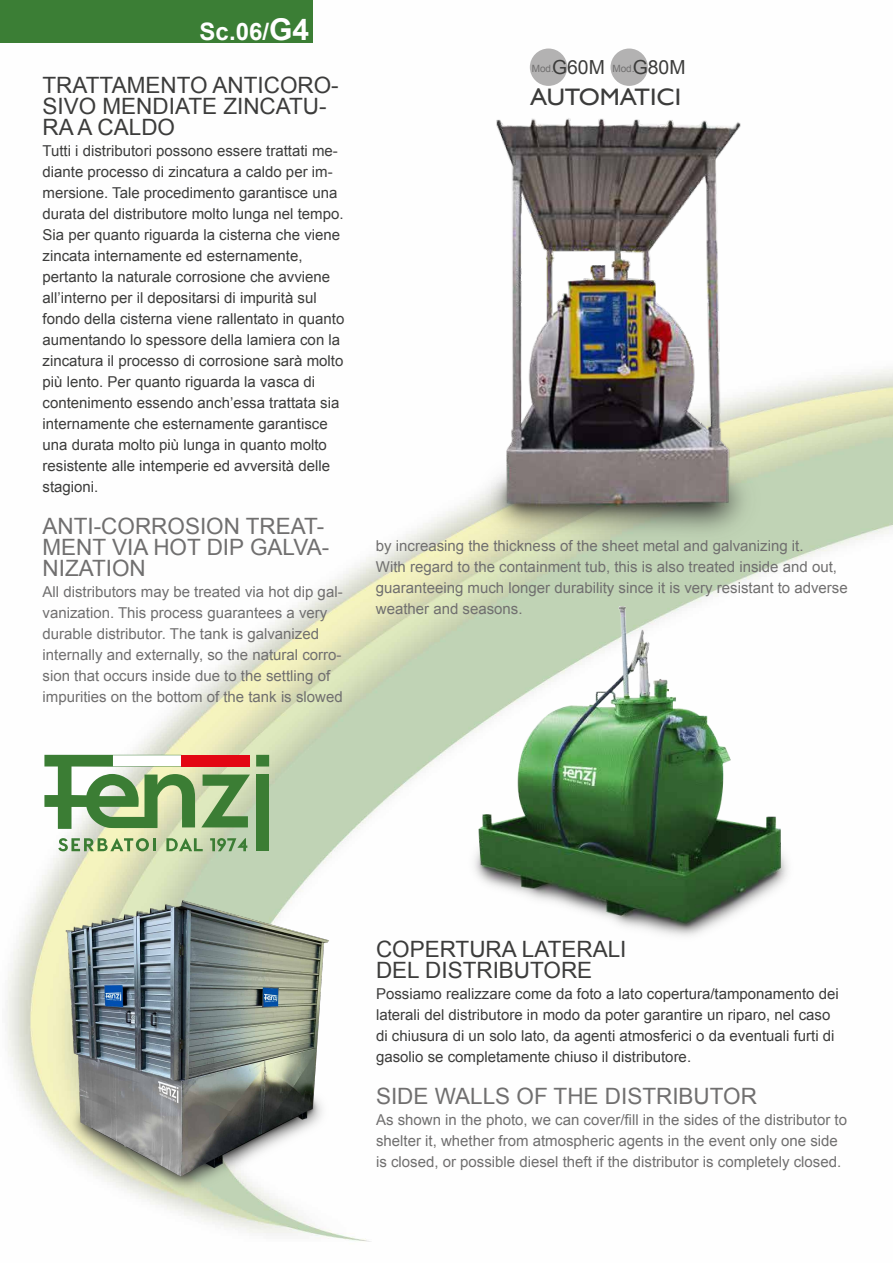
<style>
.page{position:relative;width:893px;height:1263px;background:#fff}
.page>*{position:absolute;margin:0;border:0;box-sizing:border-box;transform-origin:0 0}
.t1{font:700 24px "Arial";color:#fff}
.t2{font:23.85px "Gill Sans";color:#3c3c3b;scale:1.08 1}
.t3{font:22.5px/21px "Arial";color:#3c3c3b}
.t4{font:22.5px/21px "Arial";color:#706f6f}
.t5{font:19.35px "Arial";color:#3c3c3b}
.t6{font:15px/21px "Arial";color:#3c3c3b}
.t7{font:15px/21px "Arial";color:#706f6f}
.s1{font-size:30px}
.s2{font-size:10.05px;color:#706f6f}
.s3{font-size:10.5px;color:#706f6f}
</style>
<div class="page">
<img style="left:44px;top:48px;width:849px;height:1194px">
<svg style="left:201px;top:774px;width:49px;height:53px"></svg>
<div style="left:256px;top:755px;width:13px;height:11px;background:#3b7d34"></div>
<div style="left:256px;top:774px;width:13px;height:77px;background:#3b7d34"></div>
<svg style="left:58px;top:838px;width:98px;height:13px"></svg>
<svg style="left:166px;top:838px;width:37px;height:13px"></svg>
<svg style="left:210px;top:838px;width:37px;height:13px"></svg>
<div style="left:181px;top:755px;width:69px;height:12px;background:#e30613"></div>
<svg style="left:44px;top:755px;width:151px;height:74px"></svg>
<div style="left:0;top:0;width:313px;height:43px;background:#3b7e35"></div>
<img style="left:436px;top:81px;width:354px;height:485px">
<img style="left:6px;top:866px;width:418px;height:337px">
<div style="left:530px;top:49px;width:37px;height:37px;background:#b3b2b2;border-radius:50%"></div>
<div style="left:610px;top:49px;width:38px;height:37px;background:#b3b2b2;border-radius:50%"></div>
<img style="left:359px;top:567px;width:534px;height:444px">
<h1 class="t1" style="left:200px;top:16px;width:111px">Sc.06/<span class="s1">G4</span></h1>
<h3 class="t3" style="left:43px;top:75px;width:298px">TRATTAMENTO ANTICORO-<br>SIVO MENDIATE ZINCATU-<br>RA A CALDO</h3>
<p class="t6" style="left:43px;top:140px;width:303px">Tutti i distributori possono essere trattati me&shy;diante processo di zincatura a caldo per im&shy;mersione. Tale procedimento garantisce una durata del distributore molto lunga nel tempo.<br>Sia per quanto riguarda la cisterna che viene zincata internamente ed esternamente, pertanto la naturale corrosione che avviene all’interno per il depositarsi di impurità sul fondo della cisterna viene rallentato in quanto aumentando lo spessore della lamiera con la zincatura il processo di corrosione sarà molto più lento. Per quanto riguarda la vasca di contenimento essendo anch’essa trattata sia internamente che esternamente garantisce una durata molto più lunga in quanto molto resistente alle intemperie ed avversità delle stagioni.</p>
<h3 class="t4" style="left:43px;top:516px;width:288px">ANTI-CORROSION TREAT-<br>MENT VIA HOT DIP GALVA-<br>NIZATION</h3>
<p class="t7" style="left:43px;top:581px;width:302px">All distributors may be treated via hot dip gal&shy;vanization. This process guarantees a very durable distributor. The tank is galvanized internally and externally, so the natural corro&shy;sion that occurs inside due to the settling of impurities on the bottom of the tank is slowed</p>
<p class="t5" style="left:532px;top:55px;width:155px"><span class="s2">Mod</span><span class="s3">.</span>G60M <span class="s2">Mod</span><span class="s3">.</span>G80M</p>
<h2 class="t2" style="left:530px;top:83px;width:141px">AUTOMATICI</h2>
<p class="t7" style="left:376px;top:535px;width:473px">by increasing the thickness of the sheet metal and galvanizing it.<br>With regard to the containment tub, this is also treated inside and out, guaranteeing much longer durability since it is very resistant to adverse weather and seasons.</p>
<h3 class="t3" style="left:376px;top:939px;width:252px">COPERTURA LATERALI<br>DEL DISTRIBUTORE</h3>
<p class="t6" style="left:376px;top:983px;width:464px">Possiamo realizzare come da foto a lato copertura/tamponamento dei laterali del distributore in modo da poter garantire un riparo, nel caso di chiusura di un solo lato, da agenti atmosferici o da eventuali furti di gasolio se completamente chiuso il distributore.</p>
<h3 class="t4" style="left:376px;top:1086px;width:382px">SIDE WALLS OF THE DISTRIBUTOR</h3>
<p class="t7" style="left:376px;top:1109px;width:473px">As shown in the photo, we can cover/fill in the sides of the distributor to shelter it, whether from atmospheric agents in the event only one side is closed, or possible diesel theft if the distributor is completely closed.</p>
</div>
